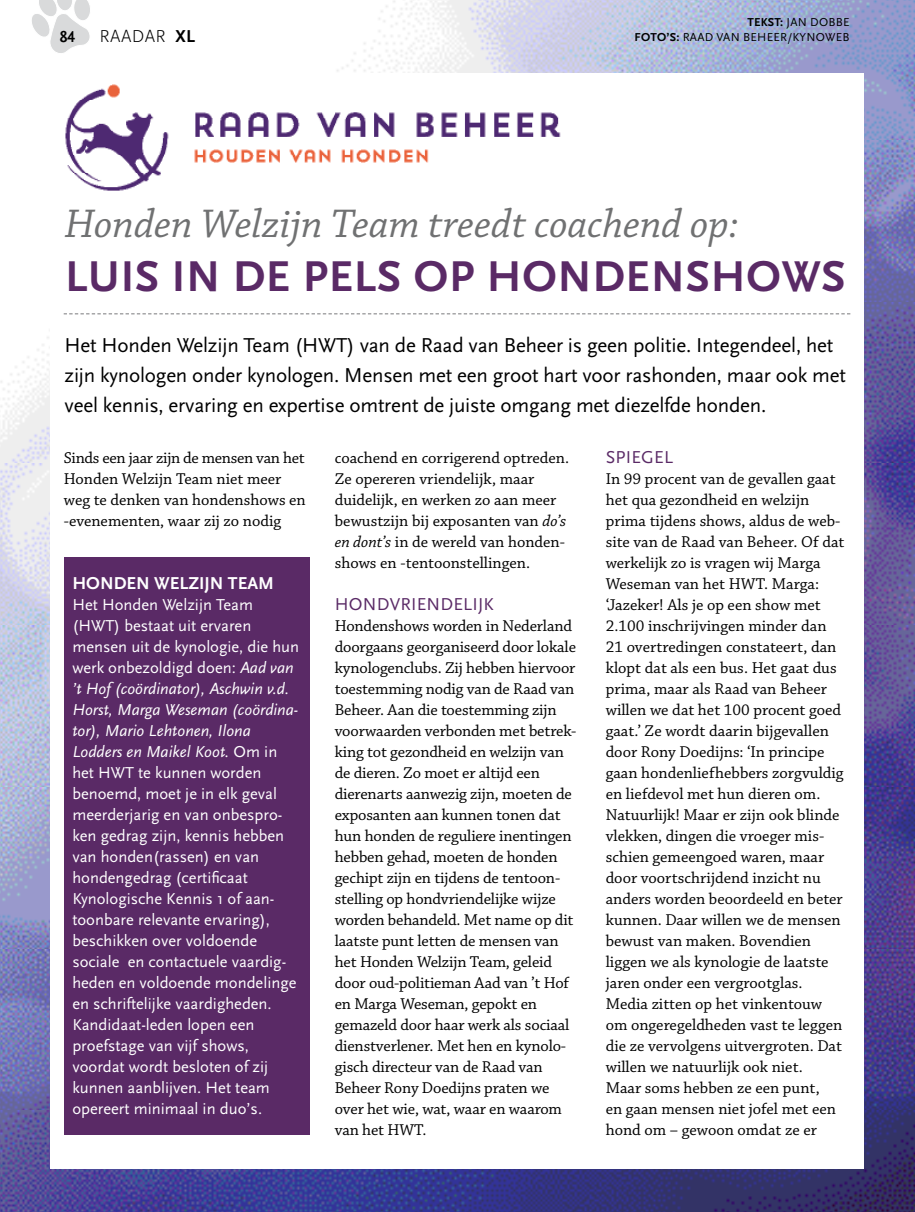
<style>
.page{position:relative;width:915px;height:1212px;background:#fff}
.page>*{position:absolute;margin:0;border:0;box-sizing:border-box;transform-origin:0 0}
.t1{font:700 45px "Scala Sans Pro";letter-spacing:.02em;color:#5a2a66}
.t2{font:italic 42px "Chaparral Pro";color:#707172}
.t3{font:21px/30px "Scala Sans Pro";letter-spacing:-.01em;color:#000}
.t4{font:18px "Scala Sans Pro";letter-spacing:.01em;color:#5a2a66}
.t5{font:700 18px "Scala Sans Pro";color:#fff}
.t6{font:300 18px "Scala Sans Pro";letter-spacing:.02em;color:#000}
.t7{font:16.5px/21px "Chaparral Pro";color:#000}
.t8{font:16.5px/21px "Scala Sans Pro";color:#fff}
.t9{font:700 16.5px "Scala Sans Pro";color:#000;scale:.95 1}
.t10{font:12px/14.4px "Scala Sans Pro";letter-spacing:.02em;color:#000;text-align:right}
.s1{font-weight:700}
.s2{font-style:italic}
</style>
<div class="page">
<img style="left:0;top:0;width:914px;height:1212px">
<div style="left:50px;top:73px;width:813px;height:1095px;background:#fff"></div>
<svg style="left:31px;top:0;width:60px;height:55px"></svg>
<svg style="left:64px;top:313px;width:786px;height:1px"></svg>
<img style="left:65px;top:84px;width:496px;height:107px">
<div style="left:64px;top:557px;width:245px;height:578px;background:#5a2a66"></div>
<p class="t9" style="left:60px;top:27px;width:17px">84</p>
<p class="t6" style="left:99px;top:26px;width:97px">RAADAR <span class="s1">XL</span></p>
<p class="t10" style="left:634px;top:15px;width:216px"><span class="s1">TEKST:</span> JAN DOBBE<br><span class="s1">FOTO’S:</span> RAAD VAN BEHEER/KYNOWEB</p>
<h2 class="t2" style="left:65px;top:200px;width:675px">Honden Welzijn Team treedt coachend op:</h2>
<h1 class="t1" style="left:65px;top:249px;width:781px">LUIS IN DE PELS OP HONDENSHOWS</h1>
<p class="t3" style="left:64px;top:330px;width:782px">Het Honden Welzijn Team (HWT) van de Raad van Beheer is geen politie. Integendeel, het zijn kynologen onder kynologen. Mensen met een groot hart voor rashonden, maar ook met veel kennis, ervaring en expertise omtrent de juiste omgang met diezelfde honden.</p>
<p class="t7" style="left:64px;top:447px;width:243px">Sinds een jaar zijn de mensen van het<br>Honden Welzijn Team niet meer weg te denken van hondenshows en -evenementen, waar zij zo nodig</p>
<p class="t7" style="left:334px;top:447px;width:236px">coachend en corrigerend optreden.<br>Ze opereren vriendelijk, maar duidelijk, en werken zo aan meer bewustzijn bij exposanten van <span class="s2">do’s en dont’s</span> in de wereld van honden&shy;shows en -tentoonstellingen.</p>
<p class="t4" style="left:335px;top:593px;width:160px">HONDVRIENDELIJK</p>
<p class="t7" style="left:334px;top:615px;width:243px">Hondenshows worden in Nederland doorgaans georganiseerd door lokale kynologenclubs. Zij hebben hiervoor toestemming nodig van de Raad van<br>Beheer. Aan die toestemming zijn voorwaarden verbonden met betrek&shy;king tot gezondheid en welzijn van de dieren. Zo moet er altijd een dierenarts aanwezig zijn, moeten de exposanten aan kunnen tonen dat hun honden de reguliere inentingen hebben gehad, moeten de honden gechipt zijn en tijdens de tentoon&shy;stelling op hondvriendelijke wijze worden behandeld. Met name op dit laatste punt letten de mensen van het Honden Welzijn Team, geleid door oud-politieman Aad van ’t Hof en Marga Weseman, gepokt en gemazeld door haar werk als sociaal dienstverlener. Met hen en kynolo&shy;gisch directeur van de Raad van<br>Beheer Rony Doedijns praten we over het wie, wat, waar en waarom van het HWT.</p>
<p class="t5" style="left:72px;top:572px;width:203px">HONDEN WELZIJN TEAM</p>
<p class="t8" style="left:72px;top:594px;width:228px">Het Honden Welzijn Team (HWT) bestaat uit ervaren mensen uit de kynologie, die hun werk onbezoldigd doen: <span class="s2">Aad van ’t Hof (coördinator), Aschwin v.d.<br>Horst, Marga Weseman (coördina&shy;tor), Mario Lehtonen, Ilona<br>Lodders en Maikel Koot.</span> Om in het HWT te kunnen worden benoemd, moet je in elk geval meerderjarig en van onbespro&shy;ken gedrag zijn, kennis hebben van honden(rassen) en van hondengedrag (certificaat<br>Kynologische Kennis 1 of aan&shy;toonbare relevante ervaring), beschikken over voldoende sociale en contactuele vaardig&shy;heden en voldoende mondelinge en schriftelijke vaardigheden.<br>Kandidaat-leden lopen een proefstage van vijf shows, voordat wordt besloten of zij kunnen aanblijven. Het team opereert minimaal in duo’s.</p>
<p class="t4" style="left:605px;top:446px;width:69px">SPIEGEL</p>
<p class="t7" style="left:605px;top:468px;width:240px">In 99 procent van de gevallen gaat het qua gezondheid en welzijn prima tijdens shows, aldus de web&shy;site van de Raad van Beheer. Of dat werkelijk zo is vragen wij Marga<br>Weseman van het HWT. Marga: ‘Jazeker! Als je op een show met<br>2.100 inschrijvingen minder dan<br>21 overtredingen constateert, dan klopt dat als een bus. Het gaat dus prima, maar als Raad van Beheer willen we dat het 100 procent goed gaat.’ Ze wordt daarin bijgevallen door Rony Doedijns: ‘In principe gaan hondenliefhebbers zorgvuldig en liefdevol met hun dieren om.<br>Natuurlijk! Maar er zijn ook blinde vlekken, dingen die vroeger mis&shy;schien gemeengoed waren, maar door voortschrijdend inzicht nu anders worden beoordeeld en beter kunnen. Daar willen we de mensen bewust van maken. Bovendien liggen we als kynologie de laatste jaren onder een vergrootglas.<br>Media zitten op het vinkentouw om ongeregeldheden vast te leggen die ze vervolgens uitvergroten. Dat willen we natuurlijk ook niet.<br>Maar soms hebben ze een punt,<br>en gaan mensen niet jofel met een hond om – gewoon omdat ze er</p>
</div>
